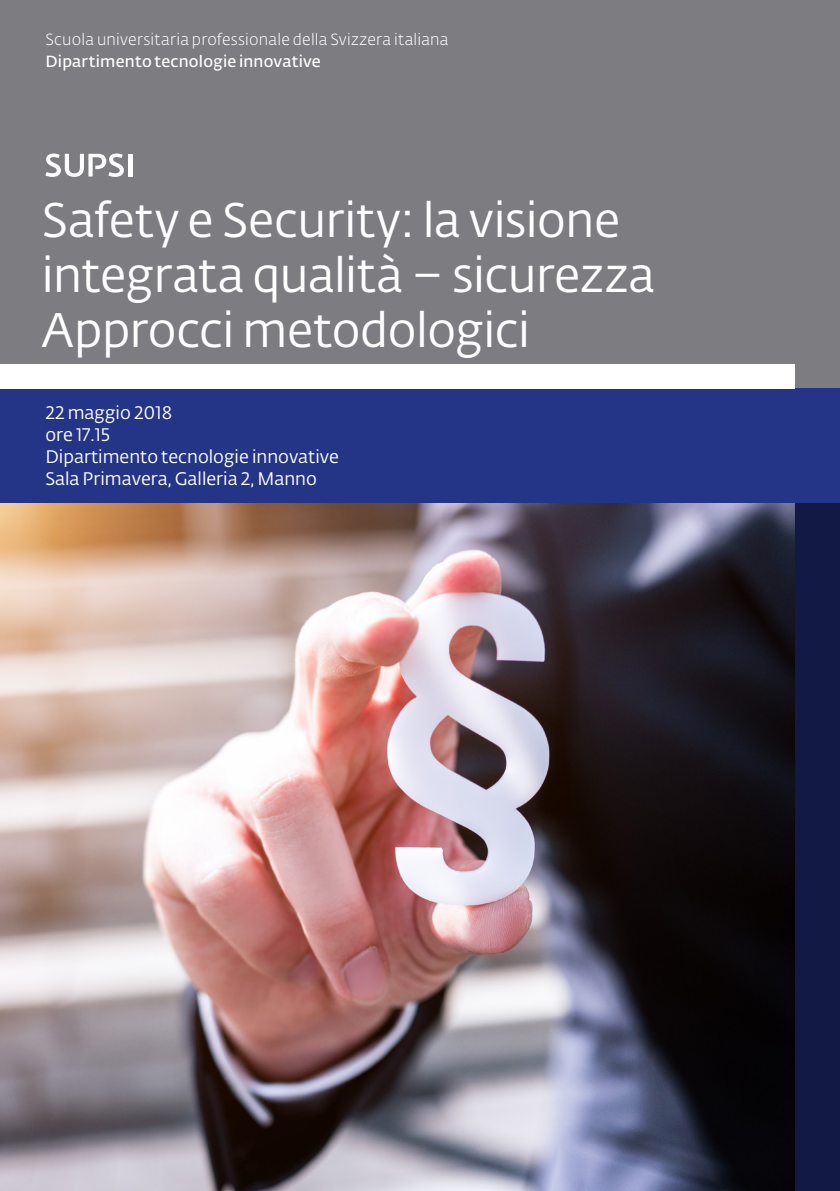
<style>
.page{position:relative;width:840px;height:1191px;background:#fff}
.page>*{position:absolute;margin:0;border:0;box-sizing:border-box;transform-origin:0 0}
.t1{font:48px/55px "SUPSI Fedra Sans";letter-spacing:-.01em;color:#fff}
.t2{font:18px/22px "SUPSI Fedra Sans";color:#fff}
.t3{font:300 16px "SUPSI Fedra Sans";letter-spacing:.015em;color:#fff}
.t4{font:600 16px "SUPSI Fedra Sans";letter-spacing:.015em;color:#fff}
</style>
<div class="page">
<div style="left:0;top:0;width:839px;height:1191px;background:#7c7c81"></div>
<div style="left:794px;top:473px;width:45px;height:718px;background:#111944"></div>
<div style="left:0;top:389px;width:839px;height:114px;background:#243588"></div>
<div style="left:0;top:364px;width:794px;height:25px;background:#fff"></div>
<img style="left:0;top:503px;width:794px;height:688px">
<hr style="left:128px;top:154px;width:4px;height:22px;background:#fff">
<svg style="left:45px;top:153px;width:79px;height:24px"></svg>
<p class="t3" style="left:45px;top:29px;width:404px">Scuola universitaria professionale della Svizzera italiana</p>
<p class="t4" style="left:45px;top:50px;width:277px">Dipartimento tecnologie innovative</p>
<h1 class="t1" style="left:42px;top:192px;width:614px">Safety e Security: la visione integrata qualità – sicurezza<br>Approcci metodologici</h1>
<p class="t2" style="left:45px;top:401px;width:295px">22 maggio 2018<br>ore 17.15<br>Dipartimento tecnologie innovative<br>Sala Primavera, Galleria 2, Manno</p>
</div>
